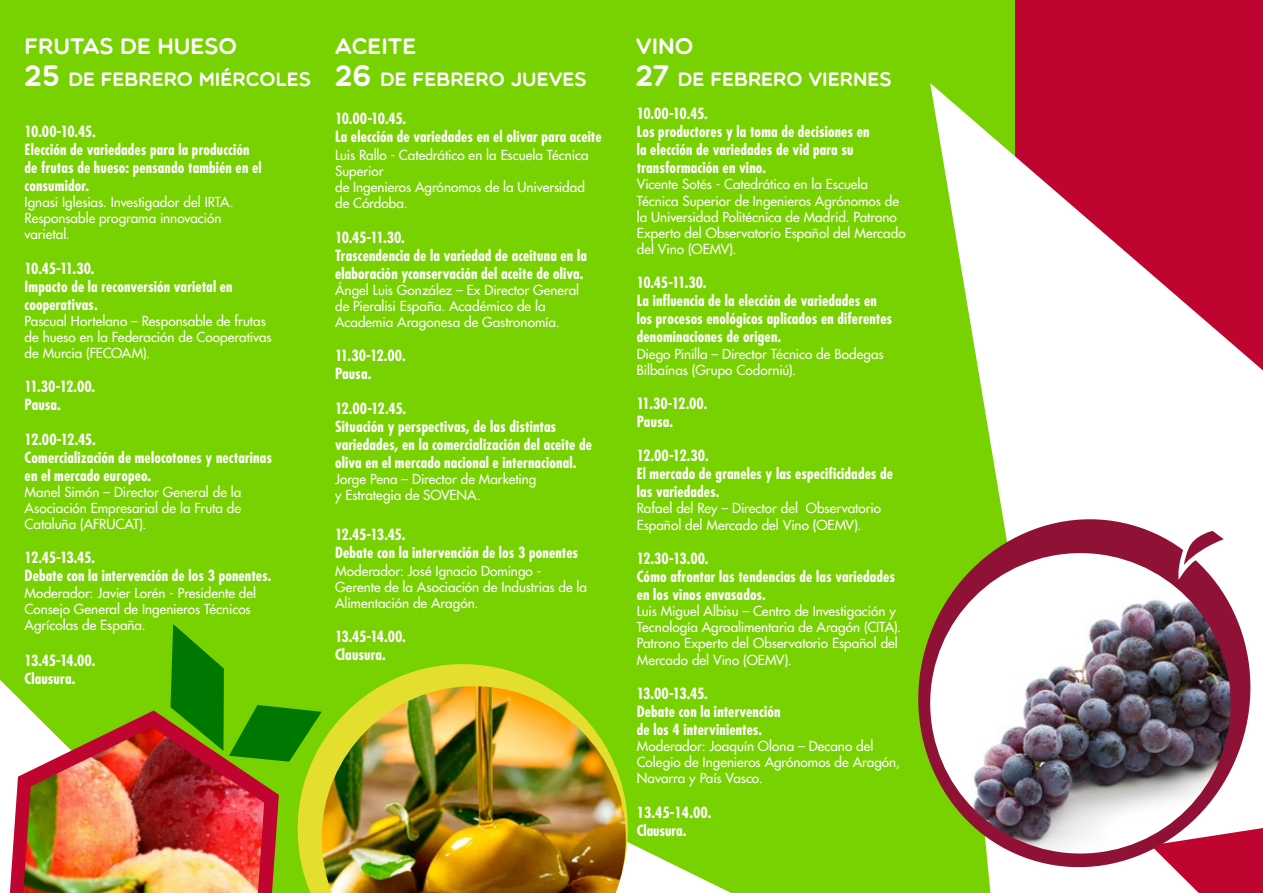
<style>
.page{position:relative;width:1263px;height:893px;background:#fff}
.page>*{position:absolute;margin:0;border:0;box-sizing:border-box;transform-origin:0 0}
.t1{font:22.5px "Multicolore";color:#fff}
.t2{font:19.5px "Multicolore";color:#fff}
.t3{font:700 condensed 15px/18px "Futura";letter-spacing:.01em;color:#fff}
.t4{font:13.5px/16.2px "Futura";color:#fff}
.s1{font-size:30px}
</style>
<div class="page">
<div style="left:1009px;top:0;width:254px;height:893px;background:#bf042f"></div>
<div style="left:0;top:0;width:1015px;height:893px;background:#78d100"></div>
<svg style="left:930px;top:83px;width:333px;height:416px"></svg>
<svg style="left:0;top:680px;width:31px;height:213px;fill:#fff"></svg>
<svg style="left:628px;top:842px;width:103px;height:51px"></svg>
<svg style="left:990px;top:888px;width:209px;height:5px"></svg>
<svg style="left:298px;top:664px;width:330px;height:229px"></svg>
<svg style="left:918px;top:499px;width:345px;height:389px"></svg>
<img style="left:322px;top:686px;width:304px;height:207px">
<svg style="left:10px;top:710px;width:269px;height:183px"></svg>
<svg style="left:170px;top:624px;width:152px;height:138px"></svg>
<img style="left:23px;top:727px;width:241px;height:166px">
<img style="left:930px;top:553px;width:300px;height:300px;border-radius:150px">
<svg style="left:1174px;top:527px;width:59px;height:52px;background:#dab1bd"></svg>
<h1 class="t1" style="left:25px;top:33px;width:214px">FRUTAS DE HUESO</h1>
<h1 class="t1" style="left:335px;top:33px;width:83px">ACEITE</h1>
<h1 class="t1" style="left:636px;top:33px;width:59px">VINO</h1>
<h2 class="t2" style="left:25px;top:68px;width:288px"><span class="s1">25</span> DE FEBRERO MIÉRCOLES</h2>
<h2 class="t2" style="left:335px;top:68px;width:253px"><span class="s1">26</span> DE FEBRERO JUEVES</h2>
<h2 class="t2" style="left:636px;top:68px;width:257px"><span class="s1">27</span> DE FEBRERO VIERNES</h2>
<p class="t3" style="left:25px;top:122px;width:238px">10.00-10.45.<br>Elección de variedades para la producción de frutas de hueso: pensando también en el consumidor.</p>
<p class="t4" style="left:25px;top:194px;width:211px">Ignasi Iglesias. Investigador del IRTA.<br>Responsable programa innovación varietal.</p>
<p class="t3" style="left:25px;top:259px;width:209px">10.45-11.30.<br>Impacto de la reconversión varietal en cooperativas.</p>
<p class="t4" style="left:25px;top:313px;width:249px">Pascual Hortelano – Responsable de frutas de hueso en la Federación de Cooperativas de Murcia (FECOAM).</p>
<p class="t3" style="left:25px;top:378px;width:72px">11.30-12.00.<br>Pausa.</p>
<p class="t3" style="left:25px;top:430px;width:249px">12.00-12.45.<br>Comercialización de melocotones y nectarinas en el mercado europeo.</p>
<p class="t4" style="left:25px;top:484px;width:218px;text-align:justify">Manel Simón – Director General de la Asociación Empresarial de la Fruta de Cataluña (AFRUCAT).</p>
<p class="t3" style="left:25px;top:549px;width:248px">12.45-13.45.<br>Debate con la intervención de los 3 ponentes.</p>
<p class="t4" style="left:25px;top:585px;width:233px">Moderador: Javier Lorén - Presidente del<br>Consejo General de Ingenieros Técnicos<br>Agrícolas de España.</p>
<p class="t3" style="left:25px;top:651px;width:72px">13.45-14.00.<br>Clausura.</p>
<p class="t3" style="left:335px;top:109px;width:268px">10.00-10.45.<br>La elección de variedades en el olivar para aceite</p>
<p class="t4" style="left:335px;top:147px;width:255px">Luis Rallo - Catedrático en la Escuela Técnica<br>Superior<br>de Ingenieros Agrónomos de la Universidad de Córdoba.</p>
<p class="t3" style="left:335px;top:228px;width:253px">10.45-11.30.<br>Trascendencia de la variedad de aceituna en la elaboración yconservación del aceite de oliva.</p>
<p class="t4" style="left:335px;top:282px;width:246px">Ángel Luis González – Ex Director General de Pieralisi España. Académico de la<br>Academia Aragonesa de Gastronomía.</p>
<p class="t3" style="left:335px;top:347px;width:72px">11.30-12.00.<br>Pausa.</p>
<p class="t3" style="left:335px;top:399px;width:258px">12.00-12.45.<br>Situación y perspectivas, de las distintas variedades, en la comercialización del aceite de oliva en el mercado nacional e internacional.</p>
<p class="t4" style="left:335px;top:471px;width:203px">Jorge Pena – Director de Marketing y Estrategia de SOVENA.</p>
<p class="t3" style="left:335px;top:525px;width:245px">12.45-13.45.<br>Debate con la intervención de los 3 ponentes</p>
<p class="t4" style="left:335px;top:563px;width:253px">Moderador: José Ignacio Domingo -<br>Gerente de la Asociación de Industrias de la<br>Alimentación de Aragón.</p>
<p class="t3" style="left:335px;top:628px;width:72px">13.45-14.00.<br>Clausura.</p>
<p class="t3" style="left:637px;top:105px;width:234px">10.00-10.45.<br>Los productores y la toma de decisiones en la elección de variedades de vid para su transformación en vino.</p>
<p class="t4" style="left:637px;top:176px;width:270px">Vicente Sotés - Catedrático en la Escuela Técnica Superior de Ingenieros Agrónomos de la Universidad Politécnica de Madrid. Patrono Experto del Observatorio Español del Mercado del Vino (OEMV).</p>
<p class="t3" style="left:637px;top:274px;width:257px">10.45-11.30.<br>La influencia de la elección de variedades en los procesos enológicos aplicados en diferentes denominaciones de origen.</p>
<p class="t4" style="left:637px;top:346px;width:248px">Diego Pinilla – Director Técnico de Bodegas<br>Bilbaínas (Grupo Codorniú).</p>
<p class="t3" style="left:637px;top:395px;width:72px">11.30-12.00.<br>Pausa.</p>
<p class="t3" style="left:637px;top:447px;width:258px">12.00-12.30.<br>El mercado de graneles y las especificidades de las variedades.</p>
<p class="t4" style="left:637px;top:500px;width:246px">Rafael del Rey – Director del Observatorio<br>Español del Mercado del Vino (OEMV).</p>
<p class="t3" style="left:637px;top:549px;width:260px">12.30-13.00.<br>Cómo afrontar las tendencias de las variedades en los vinos envasados.</p>
<p class="t4" style="left:637px;top:603px;width:266px">Luis Miguel Albisu – Centro de Investigación y Tecnología Agroalimentaria de Aragón (CITA).<br>Patrono Experto del Observatorio Español del Mercado del Vino (OEMV).</p>
<p class="t3" style="left:637px;top:684px;width:145px">13.00-13.45.<br>Debate con la intervención de los 4 intervinientes.</p>
<p class="t4" style="left:637px;top:738px;width:264px">Moderador: Joaquín Olona – Decano del<br>Colegio de Ingenieros Agrónomos de Aragón,<br>Navarra y País Vasco.</p>
<p class="t3" style="left:637px;top:803px;width:76px">13.45-14.00.<br>Clausura.</p>
</div>
